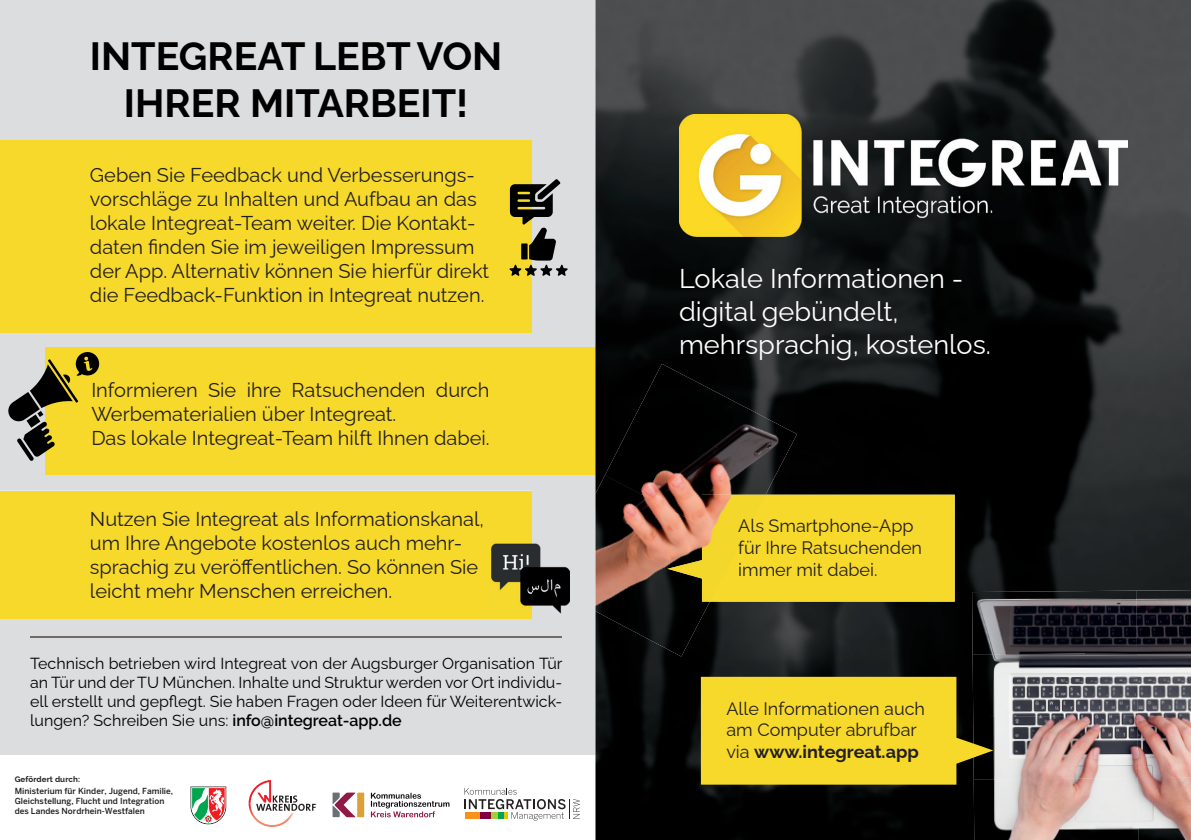
<style>
.page{position:relative;width:1191px;height:840px;background:#fff}
.page>*{position:absolute;margin:0;border:0;box-sizing:border-box;transform-origin:0 0}
.t1{font:700 39.4px/47.4px "Raleway";color:#000;text-align:center}
.t2{font:27.2px/32.6px "Raleway";color:#fff}
.t3{font:20px/24px "Raleway";color:#231f20}
.t4{font:18px/21.6px "Raleway";color:#231f20}
.t5{font:16px/19.2px "Raleway";color:#000;text-align:justify}
.t6{font:500 8.4px/10px "Benton Sans";color:#231f20}
.t7{font:700 8px "Raleway";letter-spacing:.01em;color:#231f20}
.s1{font-weight:600}
.s2{font-weight:700}
</style>
<div class="page">
<div style="left:0;top:0;width:595px;height:755px;background:#dcdddf"></div>
<div style="left:0;top:490px;width:532px;height:128px;background:#f6d92b"></div>
<div style="left:45px;top:347px;width:550px;height:128px;background:#f6d92b"></div>
<div style="left:0;top:140px;width:532px;height:193px;background:#f6d92b"></div>
<hr style="left:30px;top:636px;width:532px;height:1px;background:#716a68">
<img style="left:491px;top:538px;width:78px;height:78px">
<svg style="left:509px;top:179px;width:59px;height:97px"></svg>
<svg style="left:7px;top:350px;width:93px;height:110px"></svg>
<img style="left:595px;top:0;width:596px;height:839px">
<div style="left:765px;top:494px;width:189px;height:107px;background:#f6d92b"></div>
<img style="left:972px;top:590px;width:164px;height:62px">
<img style="left:1136px;top:590px;width:55px;height:187px">
<img style="left:972px;top:652px;width:166px;height:125px">
<img style="left:973px;top:777px;width:218px;height:62px">
<img style="left:605px;top:363px;width:192px;height:163px">
<img style="left:595px;top:475px;width:115px;height:181px">
<img style="left:667px;top:494px;width:98px;height:107px">
<svg style="left:701px;top:676px;width:292px;height:108px;background:#d9c026"></svg>
<img style="left:679px;top:114px;width:448px;height:122px">
<svg style="left:464px;top:788px;width:116px;height:32px"></svg>
<svg style="left:332px;top:792px;width:32px;height:24px"></svg>
<svg style="left:371px;top:792px;width:78px;height:24px"></svg>
<svg style="left:249px;top:780px;width:67px;height:46px"></svg>
<svg style="left:190px;top:786px;width:36px;height:37px"></svg>
<h1 class="t1" style="left:90px;top:28px;width:414px">INTEGREAT LEBT VON<br>IHRER MITARBEIT!</h1>
<p class="t3" style="left:90px;top:160px;width:401px">Geben Sie Feedback und Verbesserungs&shy;vorschläge zu Inhalten und Aufbau an das lokale Integreat-Team weiter. Die Kontakt&shy;daten finden Sie im jeweiligen Impressum der App. Alternativ können Sie hierfür direkt die Feedback-Funktion in Integreat nutzen.</p>
<p class="t3" style="left:91px;top:376px;width:400px">Informieren Sie ihre Ratsuchenden durch<br>Werbematerialien über Integreat.<br>Das lokale Integreat-Team hilft Ihnen dabei.</p>
<p class="t3" style="left:90px;top:504px;width:395px">Nutzen Sie Integreat als Informationskanal, um Ihre Angebote kostenlos auch mehr&shy;sprachig zu veröffentlichen. So können Sie leicht mehr Menschen erreichen.</p>
<p class="t5" style="left:30px;top:651px;width:534px">Technisch betrieben wird Integreat von der Augsburger Organisation Tür an Tür und der TU München. Inhalte und Struktur werden vor Ort individu&shy;ell erstellt und gepflegt. Sie haben Fragen oder Ideen für Weiterentwick&shy;lungen? Schreiben Sie uns: <span class="s1">info@integreat-app.de</span></p>
<p class="t7" style="left:15px;top:772px;width:67px">Gefördert durch:</p>
<p class="t6" style="left:15px;top:785px;width:160px">Ministerium für Kinder, Jugend, Familie,<br>Gleichstellung, Flucht und Integration des Landes Nordrhein-Westfalen</p>
<h2 class="t2" style="left:679px;top:259px;width:313px">Lokale Informationen - digital gebündelt, mehrsprachig, kostenlos.</h2>
<p class="t4" style="left:738px;top:513px;width:185px">Als Smartphone-App für Ihre Ratsuchenden immer mit dabei.</p>
<p class="t4" style="left:726px;top:695px;width:200px">Alle Informationen auch am Computer abrufbar via <span class="s2">www.integreat.app</span></p>
</div>
